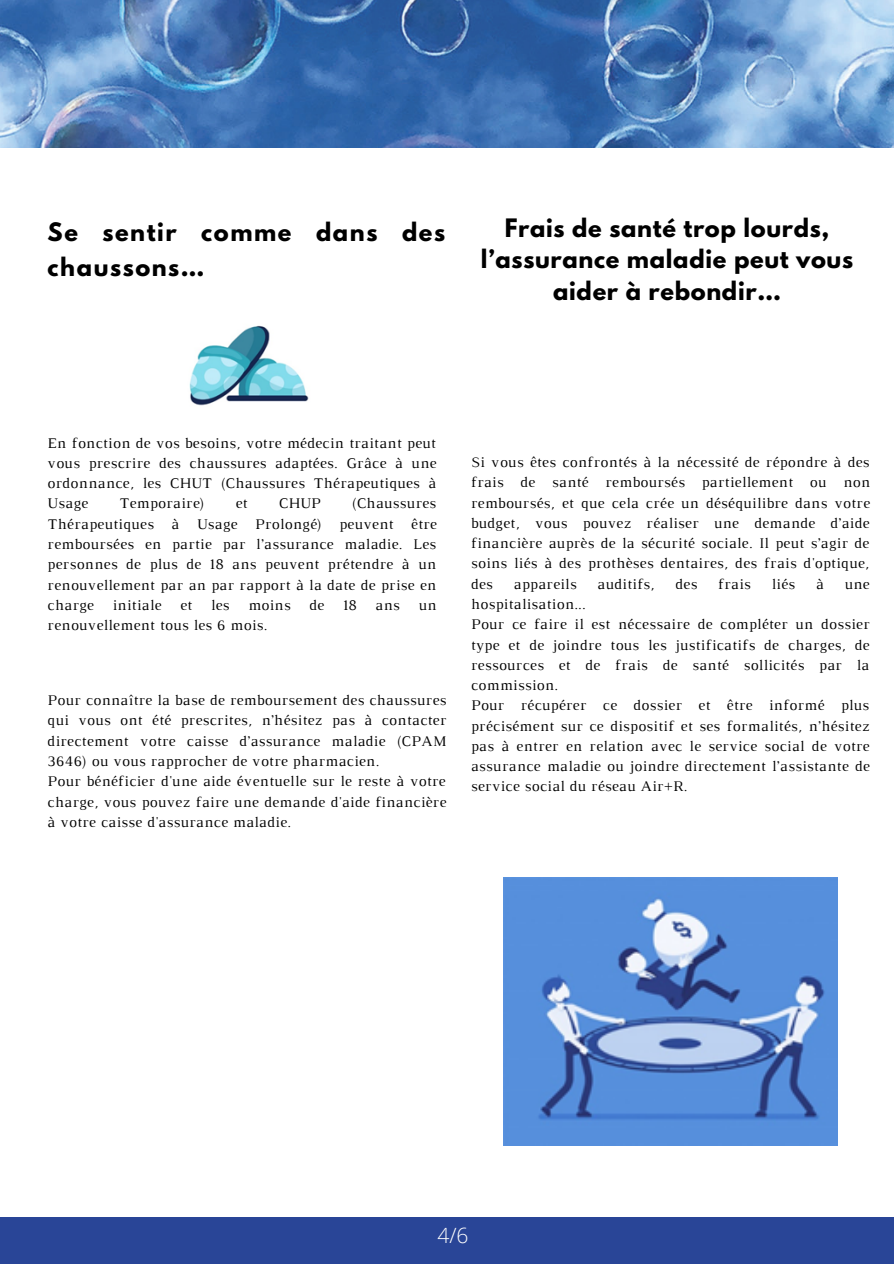
<style>
.page{position:relative;width:894px;height:1264px;background:#fff}
.page>*{position:absolute;margin:0;border:0;box-sizing:border-box;transform-origin:0 0}
.t1{font:700 22.5px/31.5px "League Spartan";letter-spacing:.03em;color:#000;text-align:center}
.t2{font:700 22.5px/35px "League Spartan";letter-spacing:.07em;color:#000}
.t3{font:300 21px "Open Sans";color:#fff}
.t4{font:15px/20.2px "Luthier";letter-spacing:.03em;color:#000;text-align:justify}
</style>
<div class="page">
<img style="left:0;top:0;width:893px;height:147px">
<div style="left:0;top:1216px;width:893px;height:47px;background:#294597"></div>
<img style="left:189px;top:325px;width:120px;height:81px">
<img style="left:504px;top:877px;width:333px;height:268px">
<p class="t2" style="left:48px;top:218px;width:399px">Se sentir comme dans des chaussons…</p>
<p class="t1" style="left:481px;top:215px;width:373px">Frais de santé trop lourds, l’assurance maladie peut vous aider à rebondir…</p>
<p class="t4" style="left:48px;top:434px;width:390px">En fonction de vos besoins, votre médecin traitant peut vous prescrire des chaussures adaptées. Grâce à une ordonnance, les CHUT (Chaussures Thérapeutiques à Usage</p>
<p class="t4" style="left:48px;top:494px;width:391px;text-indent:304px">(Chaussures Thérapeutiques à Usage Prolongé) peuvent être remboursées en partie par l’assurance maladie. Les personnes de plus de 18 ans peuvent prétendre à un renouvellement par an par rapport à la date de prise en charge</p>
<p class="t4" style="left:119px;top:494px;width:86px">Temporaire)</p>
<p class="t4" style="left:236px;top:494px;width:13px">et</p>
<p class="t4" style="left:279px;top:494px;width:43px">CHUP</p>
<p class="t4" style="left:113px;top:596px;width:50px">initiale</p>
<p class="t4" style="left:180px;top:596px;width:13px">et</p>
<p class="t4" style="left:211px;top:596px;width:20px">les</p>
<p class="t4" style="left:248px;top:596px;width:44px">moins</p>
<p class="t4" style="left:309px;top:596px;width:16px">de</p>
<p class="t4" style="left:343px;top:596px;width:15px">18</p>
<p class="t4" style="left:375px;top:596px;width:26px">ans</p>
<p class="t4" style="left:418px;top:596px;width:19px">un</p>
<p class="t4" style="left:48px;top:616px;width:221px">renouvellement tous les 6 mois.</p>
<p class="t4" style="left:48px;top:691px;width:400px">Pour connaître la base de remboursement des chaussures qui vous ont été prescrites, n’hésitez pas à contacter directement votre caisse d’assurance maladie (CPAM 3646) ou vous rapprocher de votre pharmacien.</p>
<p class="t4" style="left:48px;top:772px;width:400px">Pour bénéficier d'une aide éventuelle sur le reste à votre charge, vous pouvez faire une demande d'aide financière à votre caisse d'assurance maladie.</p>
<p class="t4" style="left:471px;top:453px;width:400px">Si vous êtes confrontés à la nécessité de répondre à des frais de santé remboursés partiellement ou non remboursés, et que cela crée un déséquilibre dans votre budget, vous pouvez réaliser une demande d’aide financière auprès de la sécurité sociale. Il peut s’agir de soins liés à des prothèses dentaires, des frais d'optique, des</p>
<p class="t4" style="left:513px;top:575px;width:64px">appareils</p>
<p class="t4" style="left:597px;top:575px;width:58px">auditifs,</p>
<p class="t4" style="left:675px;top:575px;width:23px">des</p>
<p class="t4" style="left:718px;top:575px;width:34px">frais</p>
<p class="t4" style="left:771px;top:575px;width:25px">liés</p>
<p class="t4" style="left:815px;top:575px;width:9px">à</p>
<p class="t4" style="left:844px;top:575px;width:26px">une</p>
<p class="t4" style="left:471px;top:595px;width:116px">hospitalisation...</p>
<p class="t4" style="left:471px;top:615px;width:400px">Pour ce faire il est nécessaire de compléter un dossier type et de joindre tous les justificatifs de charges, de ressources et de frais de santé sollicités par la commission.</p>
<p class="t4" style="left:471px;top:696px;width:400px">Pour récupérer ce dossier et être informé plus précisément sur ce dispositif et ses formalités, n’hésitez pas à entrer en relation avec le service social de votre assurance maladie ou joindre directement l’assistante de service social du réseau Air+R.</p>
<p class="t3" style="left:437px;top:1220px;width:33px">4/6</p>
</div>
